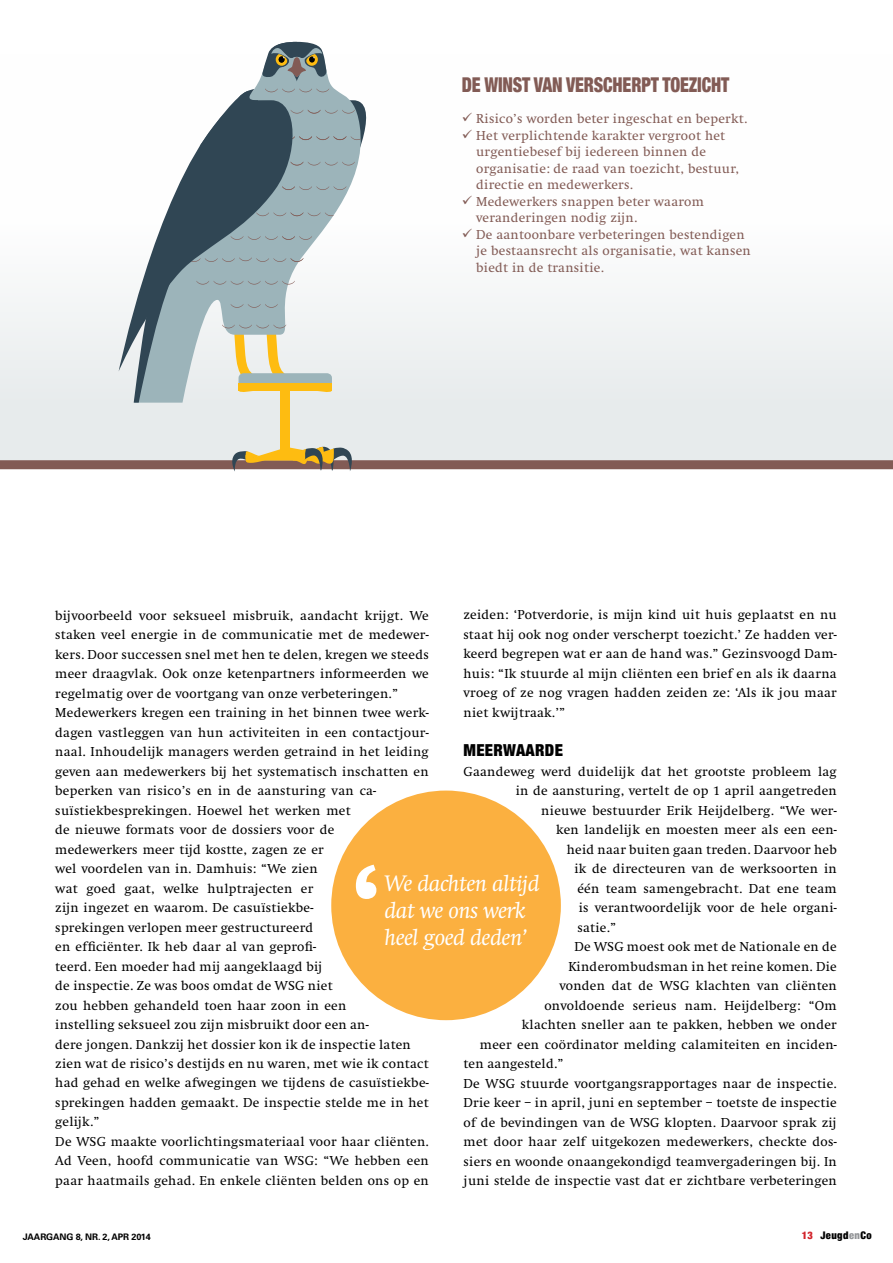
<style>
.page{position:relative;width:893px;height:1263px;background:#fff}
.page>*{position:absolute;margin:0;border:0;box-sizing:border-box;transform-origin:0 0}
.t1{font:700 146.85px "Swift";color:#fff}
.t2{font:italic 23.25px/27px "Swift";letter-spacing:-.02em;color:#fff}
.t3{font:900 condensed 20.4px "Helvetica Neue";color:#825b55;scale:.87 1}
.t4{font:900 condensed 16.5px "Helvetica Neue";color:#000}
.t5{font:13.5px/19.5px "Swift";letter-spacing:.02em;color:#000}
.t6{font:13.5px/16.5px "Swift";letter-spacing:.02em;color:#825b55}
.t7{font:900 condensed 10.5px "Helvetica Neue";letter-spacing:.04em;color:#000}
.t8{font:700 9px "Univers LT";letter-spacing:-.01em;color:#000}
.s1{color:#d2232a}
.s2{color:#939598}
</style>
<div class="page">
<div style="left:0;top:54px;width:893px;height:407px;background:linear-gradient(to bottom,#fff,#e7ebec)"></div>
<div style="left:0;top:460px;width:893px;height:9px;background:#825b55"></div>
<svg style="left:131px;top:54px;width:238px;height:349px"></svg>
<div style="left:280px;top:390px;width:9px;height:69px;background:#febc11"></div>
<svg style="left:119px;top:100px;width:15px;height:271px"></svg>
<svg style="left:134px;top:88px;width:247px;height:315px"></svg>
<svg style="left:261px;top:42px;width:66px;height:39px;background:#7e8887"></svg>
<svg style="left:232px;top:447px;width:120px;height:24px"></svg>
<div style="left:331px;top:790px;width:230px;height:230px;background:#fbb040;border-radius:50%"></div>
<svg style="left:463px;top:113px;width:9px;height:9px"></svg>
<svg style="left:463px;top:129px;width:9px;height:9px"></svg>
<svg style="left:463px;top:195px;width:9px;height:9px"></svg>
<svg style="left:463px;top:228px;width:9px;height:9px"></svg>
<h3 class="t3" style="left:462px;top:68px;width:38px">DE WINST</h3>
<h3 class="t3" style="left:534px;top:68px;width:49px">VAN VERSCHERPT</h3>
<h3 class="t3" style="left:662px;top:68px;width:11px">TOEZICHT</h3>
<p class="t6" style="left:476px;top:111px;width:276px">Risico’s worden beter ingeschat en beperkt.<br>Het verplichtende karakter vergroot het urgentiebesef bij iedereen binnen de organisatie: de raad van toezicht, bestuur, directie en medewerkers.<br>Medewerkers snappen beter waarom veranderingen nodig zijn.<br>De aantoonbare verbeteringen bestendigen je bestaansrecht als organisatie, wat kansen biedt in de transitie.</p>
<p class="t5" style="left:55px;top:606px;width:375px">bijvoorbeeld voor seksueel misbruik, aandacht krijgt. We staken veel energie in de communicatie met de medewer&shy;kers. Door successen snel met hen te delen, kregen we steeds meer draagvlak. Ook onze ketenpartners informeerden we regelmatig over de voortgang van onze verbeteringen.” Medewerkers kregen een training in het binnen twee werk&shy;dagen vastleggen van hun activiteiten in een contactjour&shy;naal. Inhoudelijk managers werden getraind in het leiding geven aan medewerkers bij het systematisch inschatten en beperken van risico’s en in de aansturing van ca&shy;suïstiekbesprekingen. Hoewel het werken met<br>de nieuwe formats voor de dossiers voor de<br>medewerkers meer tijd kostte, zagen ze er<br>wel voordelen van in. Damhuis: “We zien<br>wat goed gaat, welke hulptrajecten er<br>zijn ingezet en waarom. De casuïstiekbe-<br>sprekingen verlopen meer gestructureerd<br>en efficiënter. Ik heb daar al van geprofi-<br>teerd. Een moeder had mij aangeklaagd bij<br>de inspectie. Ze was boos omdat de WSG niet<br>zou hebben gehandeld toen haar zoon in een<br>instelling seksueel zou zijn misbruikt door een an-<br>dere jongen. Dankzij het dossier kon ik de inspectie laten zien wat de risico’s destijds en nu waren, met wie ik contact had gehad en welke afwegingen we tijdens de casuïstiekbe&shy;sprekingen hadden gemaakt. De inspectie stelde me in het gelijk.”<br>De WSG maakte voorlichtingsmateriaal voor haar cliënten.<br>Ad Veen, hoofd communicatie van WSG: “We hebben een paar haatmails gehad. En enkele cliënten belden ons op en</p>
<p class="t5" style="left:463px;top:605px;width:375px;text-align:justify">zeiden: ‘Potverdorie, is mijn kind uit huis geplaatst en nu staat hij ook nog onder verscherpt toezicht.’ Ze hadden ver&shy;keerd begrepen wat er aan de hand was.” Gezinsvoogd Dam&shy;huis: “Ik stuurde al mijn cliënten een brief en als ik daarna vroeg of ze nog vragen hadden zeiden ze: ‘Als ik jou maar niet kwijtraak.’”</p>
<p class="t4" style="left:463px;top:737px;width:24px">MEERWAARDE</p>
<p class="t5" style="left:463px;top:762px;width:375px">Gaandeweg werd duidelijk dat het grootste probleem lag</p>
<p class="t5" style="left:516px;top:781px;width:323px">in de aansturing, vertelt de op 1 april aangetreden</p>
<p class="t5" style="left:541px;top:801px;width:297px">nieuwe bestuurder Erik Heijdelberg. “We wer-</p>
<p class="t5" style="left:556px;top:820px;width:282px">ken landelijk en moesten meer als een een-</p>
<p class="t5" style="left:567px;top:840px;width:271px">heid naar buiten gaan treden. Daarvoor heb</p>
<p class="t5" style="left:574px;top:859px;width:264px">ik de directeuren van de werksoorten in</p>
<p class="t5" style="left:577px;top:879px;width:261px">één team samengebracht. Dat ene team</p>
<p class="t5" style="left:579px;top:898px;width:259px">is verantwoordelijk voor de hele organi-</p>
<p class="t5" style="left:577px;top:918px;width:40px">satie.”</p>
<p class="t5" style="left:574px;top:937px;width:264px">De WSG moest ook met de Nationale en de</p>
<p class="t5" style="left:568px;top:957px;width:270px">Kinderombudsman in het reine komen. Die</p>
<p class="t5" style="left:559px;top:976px;width:279px">vonden dat de WSG klachten van cliënten</p>
<p class="t5" style="left:544px;top:996px;width:294px">onvoldoende serieus nam. Heijdelberg: “Om</p>
<p class="t5" style="left:522px;top:1015px;width:317px">klachten sneller aan te pakken, hebben we onder</p>
<p class="t5" style="left:480px;top:1035px;width:359px">meer een coördinator melding calamiteiten en inciden-</p>
<p class="t5" style="left:463px;top:1054px;width:101px">ten aangesteld.”</p>
<p class="t5" style="left:463px;top:1074px;width:375px">De WSG stuurde voortgangsrapportages naar de inspectie.</p>
<p class="t5" style="left:463px;top:1093px;width:375px">Drie keer – in april, juni en september – toetste de inspectie</p>
<p class="t5" style="left:463px;top:1113px;width:375px">of de bevindingen van de WSG klopten. Daarvoor sprak zij</p>
<p class="t5" style="left:463px;top:1132px;width:375px">met door haar zelf uitgekozen medewerkers, checkte dos-</p>
<p class="t5" style="left:463px;top:1151px;width:375px">siers en woonde onaangekondigd teamvergaderingen bij. In</p>
<p class="t5" style="left:463px;top:1171px;width:375px">juni stelde de inspectie vast dat er zichtbare verbeteringen</p>
<h1 class="t1" style="left:351px;top:836px;width:32px">‘</h1>
<h2 class="t2" style="left:384px;top:870px;width:157px">We dachten altijd dat we ons werk heel goed deden’</h2>
<p class="t8" style="left:23px;top:1231px;width:129px">JAARGANG 8, NR. 2, APR 2014</p>
<p class="t7" style="left:802px;top:1227px;width:71px"><span class="s1">13</span> JEUGD<span class="s2">EN</span>CO</p>
</div>
